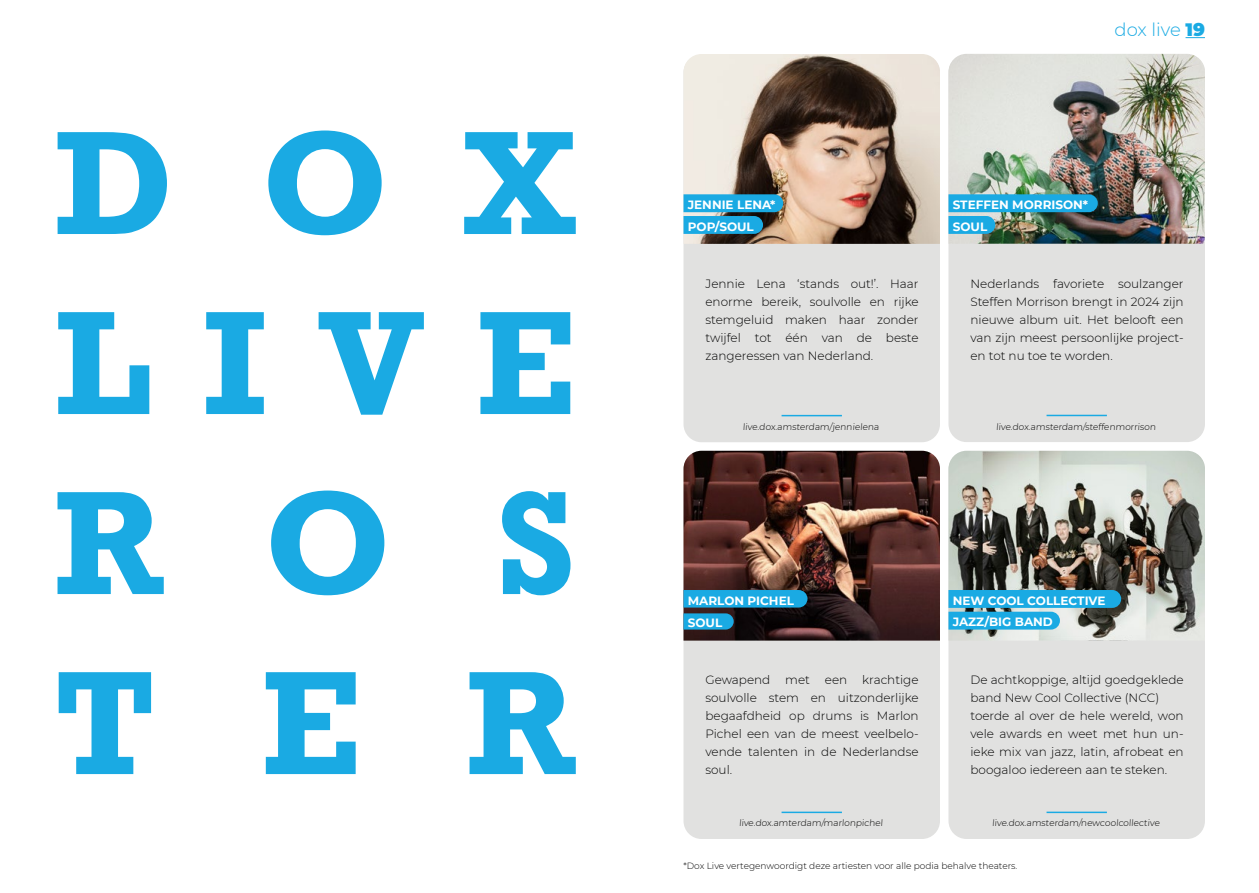
<style>
.page{position:relative;width:1259px;height:893px;background:#fff}
.page>*{position:absolute;margin:0;border:0;box-sizing:border-box;transform-origin:0 0}
.t1{font:700 150px/180px "Rockwell";letter-spacing:.575em;color:#1aaae3;text-align:justify}
.t2{font:300 18px "Montserrat";color:#1aaae3}
.t3{font:300 12px/18px "Montserrat";color:#000;text-align:justify}
.t4{font:700 12px "Montserrat";color:#fff}
.t5{font:300 9px "Montserrat";color:#000}
.s1{font-weight:900}
</style>
<div class="page">
<svg style="left:1185px;top:37px;width:20px;height:1px"></svg>
<div style="left:683px;top:55px;width:257px;height:387px;background:#e1e1e0;border-radius:18px"></div>
<div style="left:683px;top:451px;width:257px;height:388px;background:#e1e1e0;border-radius:18px"></div>
<div style="left:948px;top:55px;width:257px;height:387px;background:#e1e1e0;border-radius:18px"></div>
<div style="left:948px;top:451px;width:257px;height:388px;background:#e1e1e0;border-radius:18px"></div>
<img style="left:683px;top:54px;width:257px;height:190px">
<img style="left:683px;top:451px;width:257px;height:190px">
<img style="left:948px;top:54px;width:257px;height:190px">
<img style="left:948px;top:451px;width:257px;height:190px">
<hr style="left:781px;top:415px;width:61px;height:1px;background:#1aaae3">
<hr style="left:781px;top:812px;width:61px;height:1px;background:#1aaae3">
<hr style="left:1046px;top:415px;width:61px;height:1px;background:#1aaae3">
<hr style="left:1046px;top:812px;width:61px;height:1px;background:#1aaae3">
<svg style="left:683px;top:194px;width:100px;height:40px;background:#309dc6"></svg>
<svg style="left:948px;top:590px;width:173px;height:40px;background:#3ba4cb"></svg>
<svg style="left:683px;top:590px;width:124px;height:40px;background:#1a6a8c"></svg>
<img style="left:948px;top:194px;width:149px;height:40px">
<h1 class="t1" style="left:54px;top:94px;width:523px">DOX LIVE ROS TER</h1>
<h2 class="t2" style="left:1114px;top:18px;width:92px">dox live <span class="s1">19</span></h2>
<p class="t4" style="left:688px;top:196px;width:89px">JENNIE LENA*</p>
<p class="t4" style="left:952px;top:196px;width:137px">STEFFEN MORRISON*</p>
<p class="t4" style="left:688px;top:218px;width:68px">POP/SOUL</p>
<p class="t4" style="left:952px;top:218px;width:36px">SOUL</p>
<p class="t3" style="left:705px;top:274px;width:215px">Jennie Lena ‘stands out!’. Haar enorme bereik, soulvolle en rijke stemgeluid maken haar zonder twijfel tot één van de beste zangeressen van Nederland.</p>
<p class="t3" style="left:970px;top:274px;width:215px">Nederlands favoriete soulzanger Steffen Morrison brengt in 2024 zijn nieuwe album uit. Het belooft een van zijn meest persoonlijke project&shy;en tot nu toe te worden.</p>
<p class="t5" style="left:743px;top:420px;width:139px">live.dox.amsterdam/jennielena</p>
<p class="t5" style="left:996px;top:420px;width:162px">live.dox.amsterdam/steffenmorrison</p>
<p class="t4" style="left:688px;top:592px;width:108px">MARLON PICHEL</p>
<p class="t4" style="left:952px;top:592px;width:154px">NEW COOL COLLECTIVE</p>
<p class="t4" style="left:688px;top:614px;width:36px">SOUL</p>
<p class="t4" style="left:952px;top:613px;width:102px">JAZZ/BIG BAND</p>
<p class="t3" style="left:705px;top:670px;width:215px">Gewapend met een krachtige soulvolle stem en uitzonderlijke begaafdheid op drums is Marlon Pichel een van de meest veelbelo&shy;vende talenten in de Nederlandse soul.</p>
<p class="t5" style="left:739px;top:817px;width:146px">live.dox.amterdam/marlonpichel</p>
<p class="t3" style="left:970px;top:670px;width:215px;text-align:left">De achtkoppige, altijd goedgeklede band New Cool Collective (NCC) toerde al over de hele wereld, won vele awards en weet met hun un&shy;ieke mix van jazz, latin, afrobeat en boogaloo iedereen aan te steken.</p>
<p class="t5" style="left:992px;top:817px;width:170px">live.dox.amsterdam/newcoolcollective</p>
<p class="t5" style="left:683px;top:860px;width:335px">*Dox Live vertegenwoordigt deze artiesten voor alle podia behalve theaters.</p>
</div>
